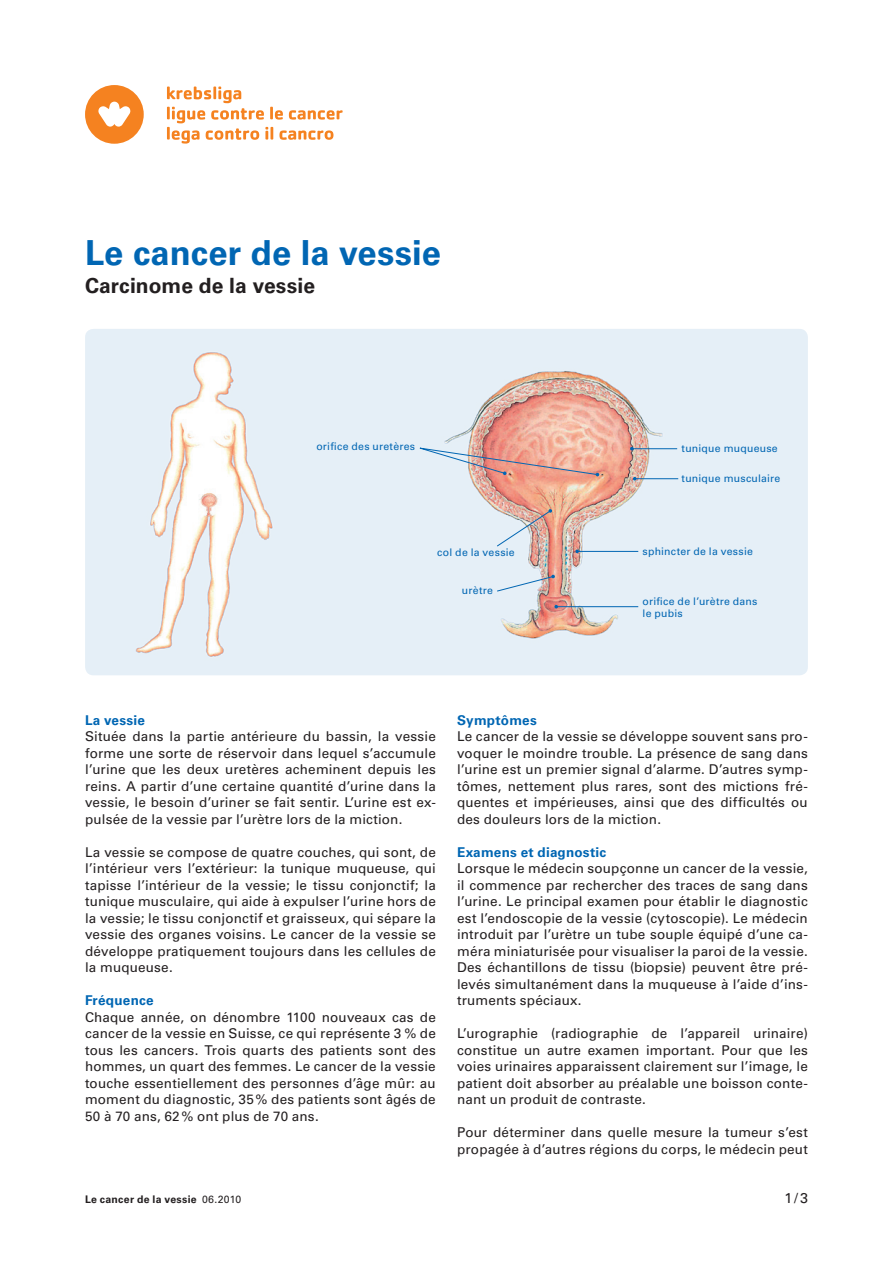
<style>
.page{position:relative;width:893px;height:1263px;background:#fff}
.page>*{position:absolute;margin:0;border:0;box-sizing:border-box;transform-origin:0 0}
.t1{font:700 34.5px "Univers LT Std";letter-spacing:.005em;color:#0166b3}
.t2{font:700 21px "Univers LT Std";letter-spacing:.005em;color:#231f20}
.t3{font:14.25px "Univers LT Std";color:#231f20}
.t4{font:13.5px/16.5px "Univers LT Std";letter-spacing:.01em;color:#231f20;text-align:justify}
.t5{font:700 13.5px "Univers LT Std";letter-spacing:.02em;color:#0166b3}
.t6{font:10.5px/12px "Univers LT Std";letter-spacing:.02em;color:#0166b3}
.t7{font:700 10.5px "Univers LT Std";letter-spacing:.03em;color:#231f20}
.s1{font-weight:400}
</style>
<div class="page">
<svg style="left:85px;top:85px;width:59px;height:59px"></svg>
<svg style="left:167px;top:87px;width:176px;height:57px"></svg>
<img style="left:85px;top:329px;width:723px;height:346px">
<hr style="left:556px;top:606px;width:82px;height:1px;background:#0166b3">
<hr style="left:577px;top:551px;width:61px;height:1px;background:#0166b3">
<hr style="left:632px;top:448px;width:45px;height:1px;background:#0166b3">
<hr style="left:635px;top:478px;width:43px;height:1px;background:#0166b3">
<svg style="left:496px;top:575px;width:59px;height:17px"></svg>
<img style="left:496px;top:509px;width:56px;height:38px">
<img style="left:407px;top:445px;width:192px;height:31px">
<h1 class="t1" style="left:85px;top:233px;width:357px">Le cancer de la vessie</h1>
<h2 class="t2" style="left:85px;top:274px;width:231px">Carcinome de la vessie</h2>
<p class="t6" style="left:316px;top:440px;width:100px">orifice des uretères</p>
<p class="t6" style="left:437px;top:546px;width:79px">col de la vessie</p>
<p class="t6" style="left:462px;top:584px;width:33px">urètre</p>
<p class="t6" style="left:682px;top:442px;width:98px">tunique muqueuse</p>
<p class="t6" style="left:682px;top:472px;width:100px">tunique musculaire</p>
<p class="t6" style="left:642px;top:545px;width:112px">sphincter de la vessie</p>
<p class="t6" style="left:642px;top:595px;width:117px">orifice de l’urètre dans le pubis</p>
<p class="t5" style="left:85px;top:712px;width:62px">La vessie</p>
<p class="t4" style="left:85px;top:728px;width:352px">Située dans la partie antérieure du bassin, la vessie forme une sorte de réservoir dans lequel s’accumule l’urine que les deux uretères acheminent depuis les reins. A partir d’une certaine quantité d’urine dans la vessie, le besoin d’uriner se fait sentir. L’urine est ex&shy;pulsée de la vessie par l’urètre lors de la miction.</p>
<p class="t4" style="left:85px;top:844px;width:352px">La vessie se compose de quatre couches, qui sont, de l’intérieur vers l’extérieur: la tunique muqueuse, qui tapisse l’intérieur de la vessie; le tissu conjonctif; la tunique musculaire, qui aide à expulser l’urine hors de la vessie; le tissu conjonctif et graisseux, qui sépare la vessie des organes voisins. Le cancer de la vessie se développe pratiquement toujours dans les cellules de la muqueuse.</p>
<p class="t5" style="left:85px;top:993px;width:70px">Fréquence</p>
<p class="t4" style="left:85px;top:1009px;width:352px">Chaque année, on dénombre 1100 nouveaux cas de cancer de la vessie en Suisse, ce qui représente 3 % de tous les cancers. Trois quarts des patients sont des hommes, un quart des femmes. Le cancer de la vessie touche essentiellement des personnes d’âge mûr: au moment du diagnostic, 35% des patients sont âgés de 50 à 70 ans, 62% ont plus de 70 ans.</p>
<p class="t5" style="left:457px;top:712px;width:81px">Symptômes</p>
<p class="t4" style="left:457px;top:728px;width:352px">Le cancer de la vessie se développe souvent sans pro&shy;voquer le moindre trouble. La présence de sang dans l’urine est un premier signal d’alarme. D’autres symp&shy;tômes, nettement plus rares, sont des mictions fré&shy;quentes et impérieuses, ainsi que des difficultés ou des douleurs lors de la miction.</p>
<p class="t5" style="left:457px;top:844px;width:151px">Examens et diagnostic</p>
<p class="t4" style="left:457px;top:860px;width:352px">Lorsque le médecin soupçonne un cancer de la vessie, il commence par rechercher des traces de sang dans l’urine. Le principal examen pour établir le diagnostic est l’endoscopie de la vessie (cytoscopie). Le médecin introduit par l’urètre un tube souple équipé d’une ca&shy;méra miniaturisée pour visualiser la paroi de la vessie.<br>Des échantillons de tissu (biopsie) peuvent être pré&shy;levés simultanément dans la muqueuse à l’aide d’ins&shy;truments spéciaux.</p>
<p class="t4" style="left:457px;top:1025px;width:352px">L’urographie (radiographie de l’appareil urinaire) constitue un autre examen important. Pour que les voies urinaires apparaissent clairement sur l’image, le patient doit absorber au préalable une boisson conte&shy;nant un produit de contraste.</p>
<p class="t4" style="left:457px;top:1124px;width:352px">Pour déterminer dans quelle mesure la tumeur s’est propagée à d’autres régions du corps, le médecin peut</p>
<p class="t7" style="left:85px;top:1193px;width:158px">Le cancer de la vessie <span class="s1">06.2010</span></p>
<p class="t3" style="left:785px;top:1190px;width:25px">1/3</p>
</div>
